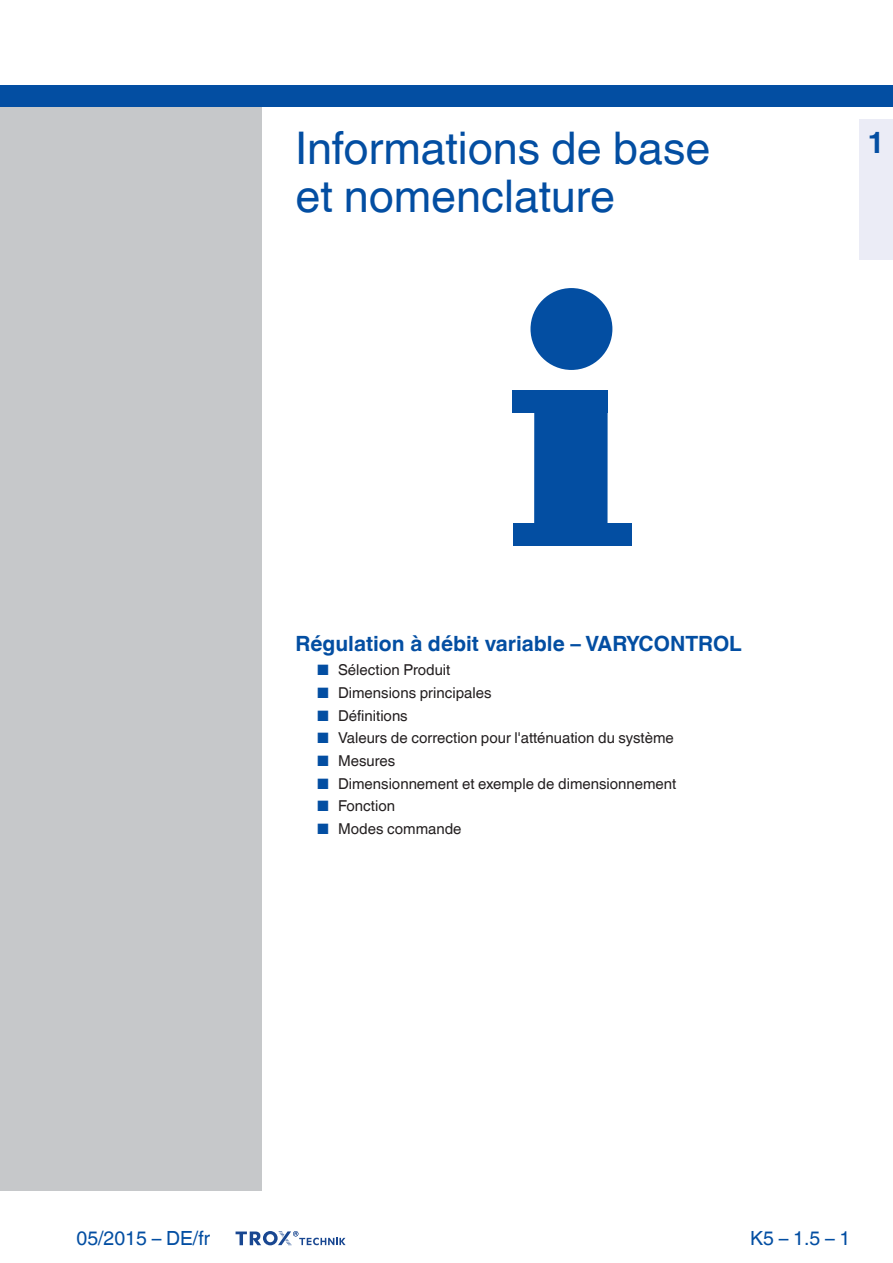
<style>
.page{position:relative;width:893px;height:1263px;background:#fff}
.page>*{position:absolute;margin:0;border:0;box-sizing:border-box;transform-origin:0 0}
.t1{font:45px/48px "TROX Helvetica";color:#034ea2}
.t2{font:700 30px "TROX Helvetica";color:#034ea2}
.t3{font:700 21px "TROX Helvetica";color:#034ea2}
.t4{font:19.5px "TROX Helvetica";color:#034ea2}
.t5{font:15px "TROX Helvetica";color:#231f20}
.s1{color:#034ea2}
</style>
<div class="page">
<div style="left:0;top:106px;width:261px;height:1084px;background:#c6c8ca"></div>
<div style="left:0;top:85px;width:893px;height:21px;background:#034ea2"></div>
<svg style="left:236px;top:1231px;width:110px;height:15px"></svg>
<div style="left:534px;top:413px;width:73px;height:110px;background:#034ea2"></div>
<div style="left:513px;top:390px;width:94px;height:23px;background:#034ea2"></div>
<div style="left:530px;top:288px;width:82px;height:82px;background:#034ea2;border-radius:50%"></div>
<div style="left:513px;top:523px;width:118px;height:23px;background:#034ea2"></div>
<div style="left:859px;top:119px;width:34px;height:140px;background:#ebecf6"></div>
<p class="t1" style="left:295px;top:120px;width:416px">Informations de base et nomenclature</p>
<p class="t2" style="left:867px;top:118px;width:19px">1</p>
<p class="t3" style="left:295px;top:626px;width:448px">Régulation à débit variable – VARYCONTROL</p>
<p class="t5" style="left:317px;top:658px;width:135px"><span class="s1">■</span> Sélection Produit</p>
<p class="t5" style="left:317px;top:680px;width:176px"><span class="s1">■</span> Dimensions principales</p>
<p class="t5" style="left:317px;top:703px;width:93px"><span class="s1">■</span> Définitions</p>
<p class="t5" style="left:317px;top:726px;width:358px"><span class="s1">■</span> Valeurs de correction pour l'atténuation du système</p>
<p class="t5" style="left:317px;top:748px;width:80px"><span class="s1">■</span> Mesures</p>
<p class="t5" style="left:317px;top:771px;width:361px"><span class="s1">■</span> Dimensionnement et exemple de dimensionnement</p>
<p class="t5" style="left:317px;top:794px;width:80px"><span class="s1">■</span> Fonction</p>
<p class="t5" style="left:317px;top:816px;width:146px"><span class="s1">■</span> Modes commande</p>
<p class="t4" style="left:76px;top:1222px;width:135px">05/2015 – DE/fr</p>
<p class="t4" style="left:750px;top:1222px;width:102px">K5 – 1.5 – 1</p>
</div>
